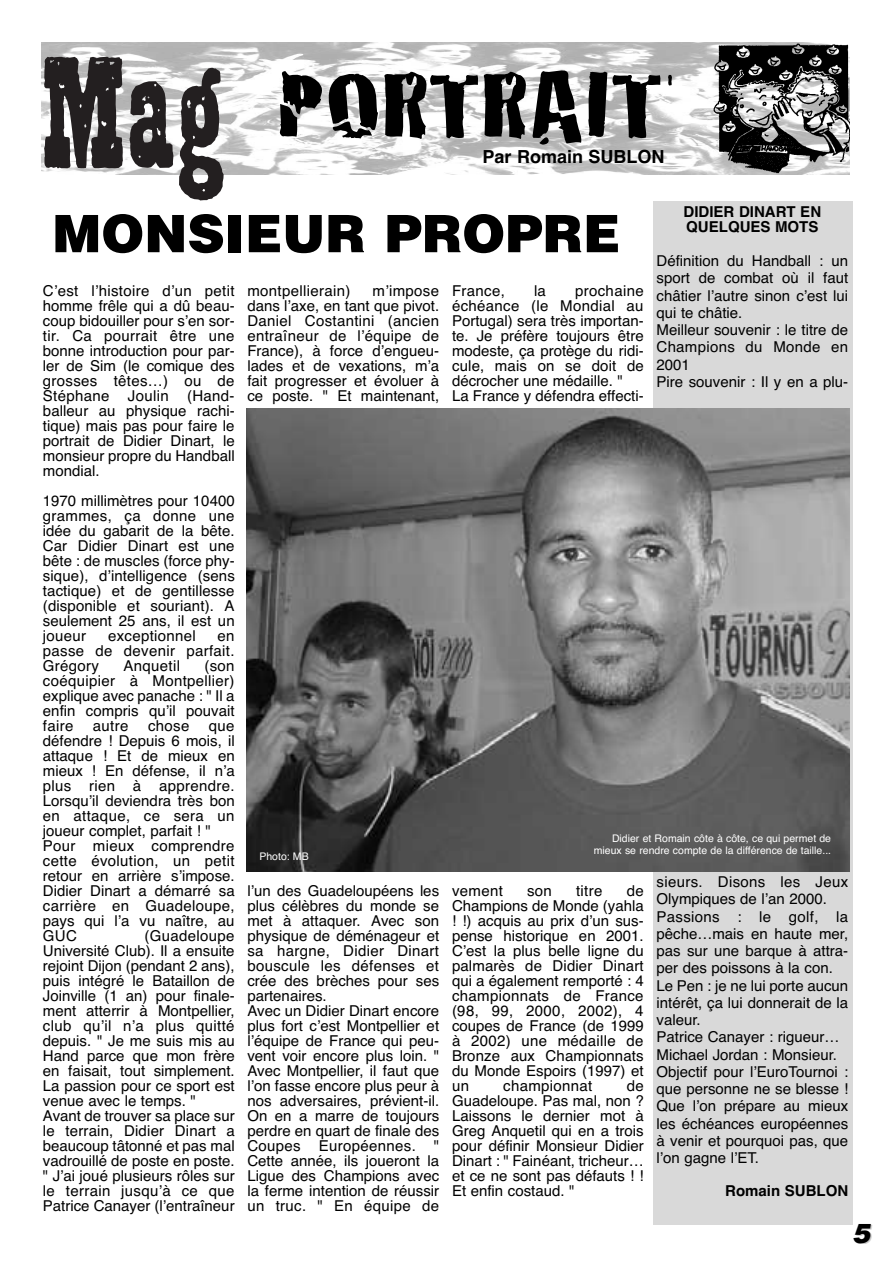
<style>
.page{position:relative;width:893px;height:1263px;background:#fff}
.page>*{position:absolute;margin:0;border:0;box-sizing:border-box;transform-origin:0 0}
.t1{font:97.5px "Crackhouse";letter-spacing:-.015em;color:#000;scale:1.4 1}
.t2{font:900 51.75px "Helvetica";color:#000}
.t3{font:italic 900 27px "Helvetica";color:#000}
.t4{font:700 18px "Helvetica";color:#000}
.t5{font:15px/15px "Helvetica";color:#000;text-align:justify}
.t6{font:italic 15px/15px "Helvetica";color:#000;text-align:justify}
.t7{font:15px "Helvetica";letter-spacing:.02em;color:#000}
.t8{font:700 15px/15px "Helvetica";color:#000}
.t9{font:10.5px/12.6px "Helvetica";color:#fff;text-align:right}
</style>
<div class="page">
<div style="left:653px;top:202px;width:199px;height:1023px;background:#d9d9d9"></div>
<img style="left:41px;top:43px;width:670px;height:131px">
<img style="left:711px;top:43px;width:138px;height:131px">
<svg style="left:44px;top:57px;width:79px;height:111px"></svg>
<svg style="left:129px;top:81px;width:44px;height:87px"></svg>
<svg style="left:179px;top:68px;width:44px;height:132px"></svg>
<img style="left:246px;top:408px;width:603px;height:464px">
<h1 class="t1" style="left:277px;top:71px;width:286px">PORTRAIT</h1>
<p class="t4" style="left:482px;top:150px;width:183px">Par Romain SUBLON</p>
<p class="t8" style="left:683px;top:205px;width:139px">DIDIER DINART EN<br>QUELQUES MOTS</p>
<p class="t5" style="left:656px;top:254px;width:193px;line-height:17.2px;text-align:left">Définition du Handball : un sport de combat où il faut châtier l’autre sinon c’est lui qui te châtie.<br>Meilleur souvenir : le titre de<br>Champions du Monde en<br>2001<br>Pire souvenir : Il y en a plu-</p>
<h2 class="t2" style="left:52px;top:215px;width:569px">MONSIEUR PROPRE</h2>
<p class="t6" style="left:43px;top:284px;width:193px">C’est l’histoire d’un petit homme frêle qui a dû beau&shy;coup bidouiller pour s’en sor&shy;tir. Ca pourrait être une bonne introduction pour par&shy;ler de Sim (le comique des grosses têtes…) ou de Stéphane Joulin (Hand&shy;balleur au physique rachi&shy;tique) mais pas pour faire le portrait de Didier Dinart, le monsieur propre du Handball mondial.</p>
<p class="t5" style="left:43px;top:494px;width:193px">1970 millimètres pour 10400 grammes, ça donne une idée du gabarit de la bête.<br>Car Didier Dinart est une bête : de muscles (force phy&shy;sique), d’intelligence (sens tactique) et de gentillesse (disponible et souriant). A seulement 25 ans, il est un joueur</p>
<p class="t7" style="left:247px;top:285px;width:104px">montpellierain)</p>
<p class="t5" style="left:452px;top:284px;width:193px;text-align:left;text-indent:123px">prochaine échéance (le Mondial au<br>Portugal) sera très importan&shy;te. Je préfère toujours être modeste, ça protège du ridi&shy;cule, mais on se doit de décrocher une médaille. "<br>La France y défendra effecti-</p>
<p class="t5" style="left:247px;top:284px;width:193px;text-indent:125px">m’impose dans l’axe, en tant que pivot.<br>Daniel Costantini (ancien entraîneur de l’équipe de France), à force d’engueu&shy;lades et de vexations, m’a fait progresser et évoluer à ce poste. " Et maintenant,</p>
<p class="t5" style="left:452px;top:284px;width:54px">France,</p>
<p class="t5" style="left:534px;top:284px;width:13px">la</p>
<p class="t7" style="left:108px;top:630px;width:89px">exceptionnel</p>
<p class="t5" style="left:43px;top:629px;width:193px;text-indent:175px">en passe de devenir parfait.<br>Grégory</p>
<p class="t5" style="left:43px;top:659px;width:193px;text-indent:161px">(son coéquipier à Montpellier) explique avec panache : " Il a enfin compris qu’il pouvait faire</p>
<p class="t7" style="left:123px;top:660px;width:58px">Anquetil</p>
<p class="t5" style="left:93px;top:719px;width:37px">autre</p>
<p class="t5" style="left:148px;top:719px;width:43px">chose</p>
<p class="t5" style="left:43px;top:719px;width:193px;text-align:left;text-indent:166px">que défendre ! Depuis 6 mois, il attaque ! Et de mieux en mieux ! En défense, il n’a plus rien à apprendre.<br>Lorsqu’il deviendra très bon en attaque, ce sera un joueur complet, parfait ! "<br>Pour mieux comprendre cette évolution, un petit retour en arrière s’impose.<br>Didier Dinart a démarré sa carrière en Guadeloupe, pays qui l’a vu naître, au<br>GUC</p>
<p class="t9" style="left:594px;top:833px;width:239px">Didier et Romain côte à côte, ce qui permet de mieux se rendre compte de la différence de taille...</p>
<p class="t9" style="left:259px;top:851px;width:51px">Photo: MB</p>
<p class="t5" style="left:656px;top:875px;width:193px;line-height:17.2px;text-align:left">sieurs. Disons les Jeux<br>Olympiques de l’an 2000.<br>Passions : le golf, la pêche…mais en haute mer, pas sur une barque à attra&shy;per des poissons à la con.<br>Le Pen : je ne lui porte aucun intérêt, ça lui donnerait de la valeur.<br>Patrice Canayer : rigueur…<br>Michael Jordan : Monsieur.<br>Objectif pour l’EuroTournoi : que personne ne se blesse !<br>Que l’on prépare au mieux les échéances européennes à venir et pourquoi pas, que l’on gagne l’ET.</p>
<p class="t8" style="left:725px;top:1185px;width:124px">Romain SUBLON</p>
<p class="t5" style="left:247px;top:884px;width:193px;text-align:left">l’un des Guadeloupéens les plus célèbres du monde se met à attaquer. Avec son physique de déménageur et sa hargne, Didier Dinart bouscule les défenses et crée des brèches pour ses partenaires.<br>Avec un Didier Dinart encore plus fort c’est Montpellier et l’équipe de France qui peu&shy;vent voir encore plus loin. "<br>Avec Montpellier, il faut que l’on fasse encore plus peur à nos adversaires, prévient-il.<br>On en a marre de toujours perdre en quart de finale des<br>Coupes Européennes. "<br>Cette année, ils joueront la<br>Ligue des Champions avec la ferme intention de réussir un truc. " En équipe de</p>
<p class="t5" style="left:452px;top:884px;width:193px;text-indent:175px">de Champions de Monde (yahla ! !) acquis au prix d’un sus&shy;pense historique en 2001.<br>C’est la plus belle ligne du palmarès de Didier Dinart qui a également remporté : 4 championnats de France (98, 99, 2000, 2002), 4 coupes de France (de 1999 à 2002) une médaille de Bronze aux Championnats du Monde Espoirs (1997) et un</p>
<p class="t5" style="left:452px;top:884px;width:52px">vement</p>
<p class="t5" style="left:527px;top:884px;width:26px">son</p>
<p class="t5" style="left:576px;top:884px;width:28px">titre</p>
<p class="t5" style="left:43px;top:929px;width:193px;text-align:left;text-indent:102px">(Guadeloupe<br>Université Club). Il a ensuite rejoint Dijon (pendant 2 ans), puis intégré le Bataillon de<br>Joinville (1 an) pour finale&shy;ment atterrir à Montpellier, club qu’il n’a plus quitté depuis. " Je me suis mis au<br>Hand parce que mon frère en faisait, tout simplement.<br>La passion pour ce sport est venue avec le temps. "<br>Avant de trouver sa place sur le terrain, Didier Dinart a beaucoup tâtonné et pas mal vadrouillé de poste en poste. " J’ai joué plusieurs rôles sur le terrain jusqu’à ce que<br>Patrice Canayer (l’entraîneur</p>
<p class="t5" style="left:452px;top:1079px;width:193px;text-indent:175px">de Guadeloupe. Pas mal, non ?<br>Laissons le dernier mot à Greg Anquetil qui en a trois pour définir Monsieur Didier Dinart : " Fainéant, tricheur… et ce ne sont pas défauts ! !<br>Et enfin costaud. "</p>
<p class="t7" style="left:503px;top:1080px;width:91px">championnat</p>
<h3 class="t3" style="left:852px;top:1223px;width:20px">5</h3>
</div>
